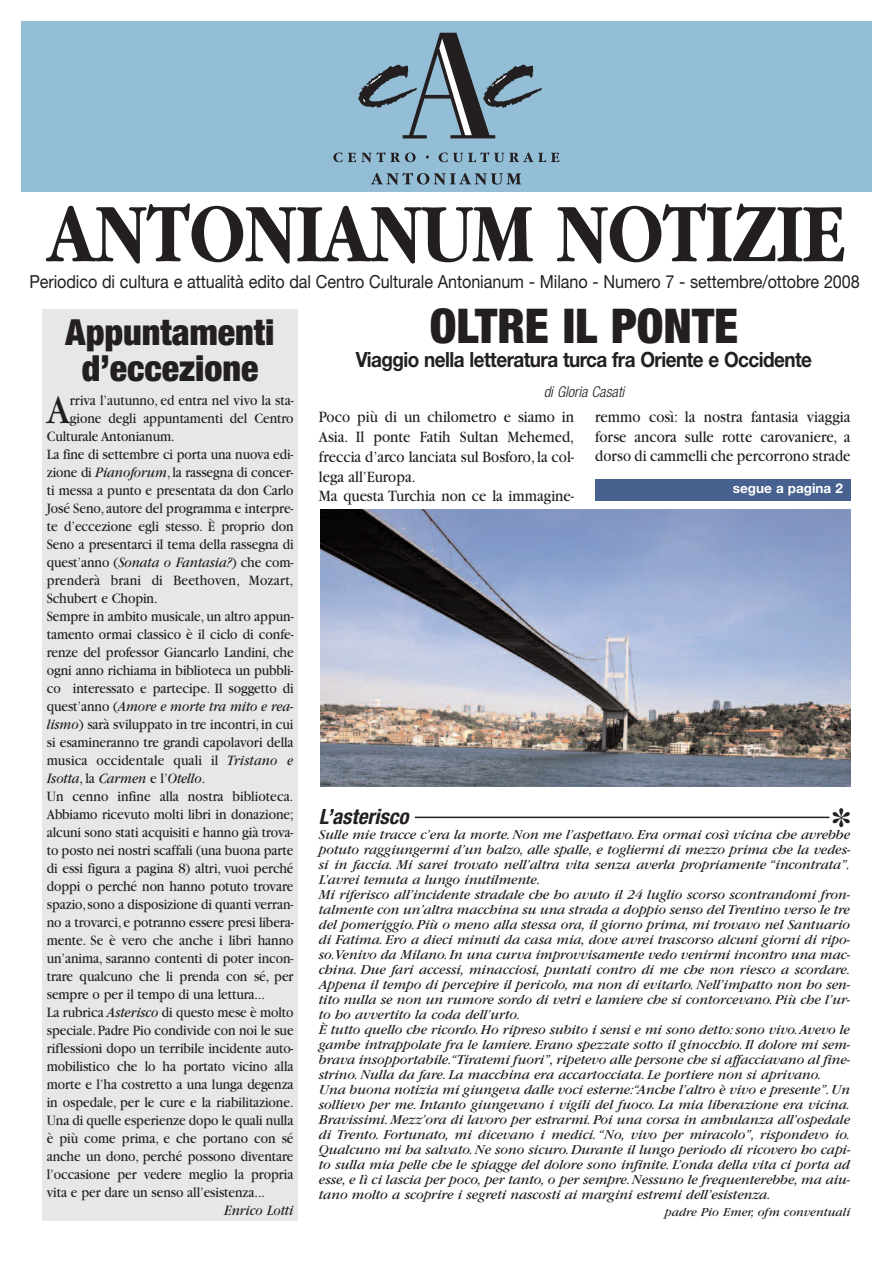
<style>
.page{position:relative;width:893px;height:1263px;background:#fff}
.page>*{position:absolute;margin:0;border:0;box-sizing:border-box;transform-origin:0 0}
.t1{font:700 86.4px "Garamond";color:#231f20;scale:.83 1}
.t2{font:900 condensed 48px "Helvetica Neue";color:#231f20}
.t3{font:42px "Garamond";color:#231f20;scale:.9 1}
.t4{font:900 condensed 36px/36px "Helvetica Neue";color:#231f20;text-align:center}
.t5{font:700 21px "Helvetica Neue";letter-spacing:-.03em;color:#231f20;scale:.9 1}
.t6{font:italic 700 condensed 21px "Helvetica Neue";color:#231f20}
.t7{font:18px "Helvetica Neue";letter-spacing:-.005em;color:#231f20;scale:.9 1}
.t8{font:16.5px/19.8px "Garamond";color:#231f20;scale:.9 1}
.t9{font:15px "Garamond";letter-spacing:-.005em;color:#231f20;scale:.9 1}
.t10{font:italic 15px "Garamond";letter-spacing:-.005em;color:#231f20;scale:.9 1}
.t11{font:15px "Garamond";letter-spacing:.015em;color:#231f20;scale:.9 1}
.t12{font:italic 300 condensed 15px "Helvetica Neue";color:#231f20}
.t13{font:italic 14.25px/15px "Garamond";letter-spacing:-.005em;color:#231f20}
.t14{font:700 13.5px "Helvetica Neue";color:#fff}
.t15{font:italic 12.75px "Garamond";color:#231f20}
.s1{font-style:italic}
.s2{font-style:normal}
</style>
<div class="page">
<div style="left:43px;top:309px;width:255px;height:911px;background:#e6e7e9"></div>
<div style="left:21px;top:21px;width:851px;height:170px;background:#93bed6"></div>
<svg style="left:371px;top:173px;width:150px;height:12px"></svg>
<svg style="left:333px;top:152px;width:83px;height:10px"></svg>
<svg style="left:439px;top:152px;width:120px;height:10px"></svg>
<svg style="left:358px;top:33px;width:184px;height:105px"></svg>
<hr style="left:415px;top:817px;width:414px;height:1px;background:#231f20">
<img style="left:320px;top:509px;width:530px;height:278px">
<div style="left:595px;top:479px;width:255px;height:21px;background:#47628e"></div>
<h1 class="t1" style="left:47px;top:181px;width:963px">ANTONIANUM NOTIZIE</h1>
<p class="t7" style="left:29px;top:275px;width:924px">Periodico di cultura e attualità edito dal Centro Culturale Antonianum - Milano - Numero 7 - settembre/ottobre 2008</p>
<h3 class="t4" style="left:66px;top:317px;width:210px">Appuntamenti d’eccezione</h3>
<h2 class="t2" style="left:430px;top:309px;width:310px">OLTRE IL PONTE</h2>
<h3 class="t5" style="left:356px;top:352px;width:509px">Viaggio nella letteratura turca fra Oriente e Occidente</h3>
<p class="t12" style="left:544px;top:386px;width:82px">di Gloria Casati</p>
<h3 class="t3" style="left:47px;top:395px;width:27px">A</h3>
<p class="t9" style="left:70px;top:395px;width:250px">rriva l’autunno, ed entra nel vivo la sta-</p>
<p class="t8" style="left:319px;top:409px;width:285px">Poco più di un chilometro e siamo in Asia. Il ponte Fatih Sultan Mehemed, freccia d’arco lanciata sul Bosforo, la col&shy;lega all’Europa.<br>Ma questa Turchia non ce la immagine-</p>
<p class="t8" style="left:595px;top:408px;width:285px;text-align:justify">remmo così: la nostra fantasia viaggia forse ancora sulle rotte carovaniere, a dorso di cammelli che percorrono strade</p>
<p class="t9" style="left:70px;top:413px;width:250px">gione degli appuntamenti del Centro</p>
<p class="t9" style="left:47px;top:431px;width:144px">Culturale Antonianum.</p>
<p class="t9" style="left:47px;top:449px;width:276px">La fine di settembre ci porta una nuova edi-</p>
<p class="t9" style="left:47px;top:467px;width:276px">zione di <span class="s1">Pianoforum</span>, la rassegna di concer-</p>
<p class="t9" style="left:47px;top:485px;width:276px">ti messa a punto e presentata da don Carlo</p>
<p class="t9" style="left:47px;top:503px;width:276px">José Seno,autore del programma e interpre-</p>
<p class="t9" style="left:47px;top:521px;width:276px">te d’eccezione egli stesso. È proprio don</p>
<p class="t9" style="left:47px;top:539px;width:276px">Seno a presentarci il tema della rassegna di</p>
<p class="t9" style="left:47px;top:557px;width:276px">quest’anno (<span class="s1">Sonata o Fantasia?</span>) che com-</p>
<p class="t11" style="left:47px;top:575px;width:276px">prenderà brani di Beethoven, Mozart,</p>
<p class="t9" style="left:47px;top:593px;width:125px">Schubert e Chopin.</p>
<p class="t9" style="left:47px;top:611px;width:276px">Sempre in ambito musicale, un altro appun-</p>
<p class="t9" style="left:47px;top:629px;width:276px">tamento ormai classico è il ciclo di confe-</p>
<p class="t9" style="left:47px;top:647px;width:276px">renze del professor Giancarlo Landini, che</p>
<p class="t9" style="left:47px;top:665px;width:276px">ogni anno richiama in biblioteca un pubbli-</p>
<p class="t9" style="left:47px;top:683px;width:276px">co interessato e partecipe. Il soggetto di</p>
<p class="t10" style="left:47px;top:701px;width:276px"><span class="s2">quest’anno (</span>Amore e morte tra mito e rea-</p>
<p class="t9" style="left:47px;top:719px;width:276px"><span class="s1">lismo</span>) sarà sviluppato in tre incontri, in cui</p>
<p class="t9" style="left:47px;top:737px;width:276px">si esamineranno tre grandi capolavori della</p>
<p class="t9" style="left:47px;top:755px;width:275px">musica occidentale quali il <span class="s1">Tristano e</span></p>
<p class="t10" style="left:47px;top:773px;width:178px">Isotta<span class="s2">, la</span> Carmen <span class="s2">e l’</span>Otello<span class="s2">.</span></p>
<p class="t9" style="left:47px;top:791px;width:276px">Un cenno infine alla nostra biblioteca.</p>
<p class="t9" style="left:47px;top:809px;width:276px">Abbiamo ricevuto molti libri in donazione;</p>
<p class="t9" style="left:47px;top:827px;width:276px">alcuni sono stati acquisiti e hanno già trova-</p>
<p class="t9" style="left:47px;top:845px;width:276px">to posto nei nostri scaffali (una buona parte</p>
<p class="t9" style="left:47px;top:863px;width:276px">di essi figura a pagina 8) altri, vuoi perché</p>
<p class="t9" style="left:47px;top:881px;width:276px">doppi o perché non hanno potuto trovare</p>
<p class="t9" style="left:47px;top:899px;width:276px">spazio,sono a disposizione di quanti verran-</p>
<p class="t9" style="left:47px;top:917px;width:276px">no a trovarci,e potranno essere presi libera-</p>
<p class="t9" style="left:47px;top:935px;width:276px">mente. Se è vero che anche i libri hanno</p>
<p class="t9" style="left:47px;top:953px;width:276px">un’anima, saranno contenti di poter incon-</p>
<p class="t9" style="left:47px;top:971px;width:276px">trare qualcuno che li prenda con sé, per</p>
<p class="t9" style="left:47px;top:989px;width:244px">sempre o per il tempo di una lettura...</p>
<p class="t9" style="left:47px;top:1007px;width:276px">La rubrica <span class="s1">Asterisco</span> di questo mese è molto</p>
<p class="t9" style="left:47px;top:1025px;width:276px">speciale. Padre Pio condivide con noi le sue</p>
<p class="t9" style="left:47px;top:1043px;width:276px">riflessioni dopo un terribile incidente auto-</p>
<p class="t9" style="left:47px;top:1061px;width:276px">mobilistico che lo ha portato vicino alla</p>
<p class="t9" style="left:47px;top:1079px;width:276px">morte e l’ha costretto a una lunga degenza</p>
<p class="t9" style="left:47px;top:1097px;width:276px">in ospedale, per le cure e la riabilitazione.</p>
<p class="t9" style="left:47px;top:1115px;width:275px">Una di quelle esperienze dopo le quali nulla</p>
<p class="t9" style="left:47px;top:1133px;width:276px">è più come prima, e che portano con sé</p>
<p class="t9" style="left:47px;top:1151px;width:276px">anche un dono, perché possono diventare</p>
<p class="t9" style="left:47px;top:1169px;width:276px">l’occasione per vedere meglio la propria</p>
<p class="t9" style="left:47px;top:1187px;width:244px">vita e per dare un senso all’esistenza...</p>
<p class="t10" style="left:224px;top:1205px;width:78px">Enrico Lotti</p>
<p class="t14" style="left:733px;top:484px;width:112px">segue a pagina 2</p>
<h3 class="t6" style="left:319px;top:809px;width:91px">L’asterisco</h3>
<p class="t13" style="left:319px;top:829px;width:533px">Sulle mie tracce c’era la morte. Non me l’aspettavo. Era ormai così vicina che avrebbe potuto raggiungermi d’un balzo, alle spalle, e togliermi di mezzo prima che la vedes&shy;si in faccia. Mi sarei trovato nell’altra vita senza averla propriamente “incontrata”.<br>L’avrei temuta a lungo inutilmente.<br>Mi riferisco all’incidente stradale che ho avuto il 24 luglio scorso scontrandomi fron&shy;talmente con un’altra macchina su una strada a doppio senso del Trentino verso le tre del pomeriggio. Più o meno alla stessa ora, il giorno prima, mi trovavo nel Santuario di Fatima. Ero a dieci minuti da casa mia, dove avrei trascorso alcuni giorni di ripo&shy;so.Venivo da Milano.In una curva improvvisamente vedo venirmi incontro una mac&shy;china. Due fari accessi, minacciosi, puntati contro di me che non riesco a scordare.<br>Appena il tempo di percepire il pericolo, ma non di evitarlo. Nell’impatto non ho sen&shy;tito nulla se non un rumore sordo di vetri e lamiere che si contorcevano. Più che l’ur&shy;to ho avvertito la coda dell’urto.<br>È tutto quello che ricordo.Ho ripreso subito i sensi e mi sono detto: sono vivo.Avevo le gambe intrappolate fra le lamiere. Erano spezzate sotto il ginocchio. Il dolore mi sem&shy;brava insopportabile.“Tiratemi fuori”, ripetevo alle persone che si affacciavano al fine&shy;strino. Nulla da fare. La macchina era accartocciata. Le portiere non si aprivano.<br>Una buona notizia mi giungeva dalle voci esterne:“Anche l’altro è vivo e presente”.Un sollievo per me. Intanto giungevano i vigili del fuoco. La mia liberazione era vicina.<br>Bravissimi. Mezz’ora di lavoro per estrarmi. Poi una corsa in ambulanza all’ospedale di Trento. Fortunato, mi dicevano i medici. “No, vivo per miracolo”, rispondevo io.<br>Qualcuno mi ha salvato.Ne sono sicuro.Durante il lungo periodo di ricovero ho capi&shy;to sulla mia pelle che le spiagge del dolore sono infinite. L’onda della vita ci porta ad esse, e lì ci lascia per poco, per tanto, o per sempre.Nessuno le frequenterebbe, ma aiu&shy;tano molto a scoprire i segreti nascosti ai margini estremi dell’esistenza.</p>
<p class="t15" style="left:665px;top:1207px;width:187px">padre Pio Emer, ofm conventuali</p>
</div>
